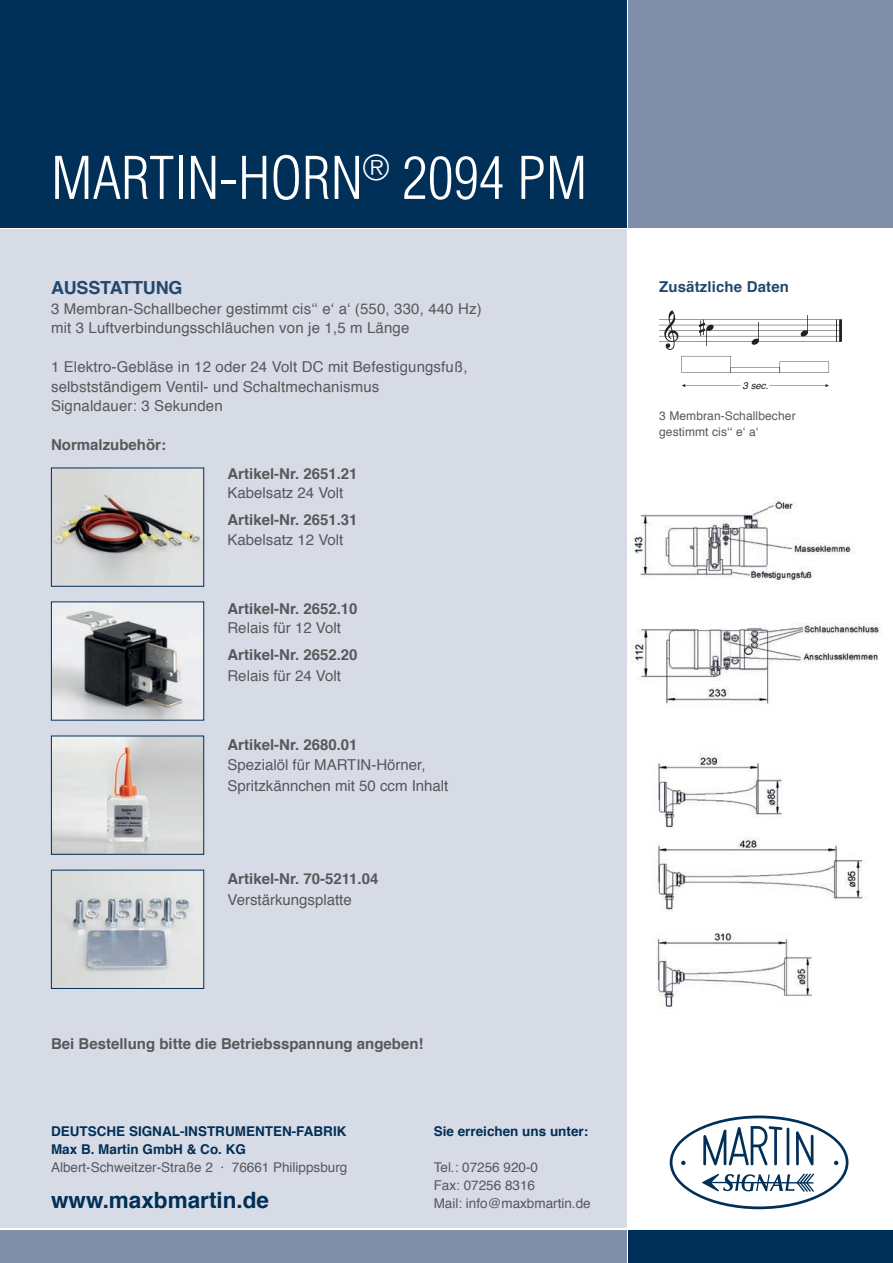
<style>
.page{position:relative;width:893px;height:1263px;background:#fff}
.page>*{position:absolute;margin:0;border:0;box-sizing:border-box;transform-origin:0 0}
.t1{font:300 condensed 57.45px "Helvetica";color:#fff}
.t2{font:700 22.5px "Helvetica";color:#002f57}
.t3{font:700 18px "Helvetica";letter-spacing:-.01em;color:#24486d}
.t4{font:15px/19.5px "Helvetica";letter-spacing:.01em;color:#57585a}
.t5{font:700 15px "Helvetica";color:#57585a}
.t6{font:700 15px "Helvetica";letter-spacing:.01em;color:#24486d}
.t7{font:13.5px/18px "Helvetica";color:#57585a}
.t8{font:700 13.5px/18px "Helvetica";color:#002f57}
.t9{font:12px/16.5px "Helvetica";letter-spacing:.01em;color:#57585a}
.t10{font:italic 9.75px "Helvetica";color:#231f20}
</style>
<div class="page">
<div style="left:0;top:0;width:626px;height:227px;background:#002f57"></div>
<div style="left:628px;top:0;width:265px;height:227px;background:#818ea9"></div>
<div style="left:0;top:230px;width:626px;height:998px;background:#d7dbe5"></div>
<img style="left:634px;top:497px;width:221px;height:87px">
<img style="left:631px;top:623px;width:250px;height:82px">
<img style="left:657px;top:754px;width:126px;height:75px">
<img style="left:655px;top:838px;width:208px;height:74px">
<img style="left:656px;top:932px;width:156px;height:77px">
<div style="left:0;top:1230px;width:626px;height:33px;background:#818ea9"></div>
<div style="left:628px;top:1230px;width:265px;height:33px;background:#002f57"></div>
<svg style="left:670px;top:1115px;width:178px;height:94px"></svg>
<hr style="left:659px;top:319px;width:183px;height:1px;background:#231f20">
<hr style="left:659px;top:325px;width:183px;height:1px;background:#231f20">
<hr style="left:659px;top:330px;width:183px;height:1px;background:#231f20">
<hr style="left:659px;top:336px;width:183px;height:1px;background:#231f20">
<hr style="left:659px;top:341px;width:183px;height:1px;background:#231f20">
<hr style="left:839px;top:319px;width:3px;height:23px;background:#231f20">
<svg style="left:836px;top:319px;width:1px;height:23px"></svg>
<svg style="left:664px;top:310px;width:14px;height:40px"></svg>
<svg style="left:682px;top:356px;width:147px;height:17px"></svg>
<svg style="left:682px;top:384px;width:147px;height:3px"></svg>
<svg style="left:699px;top:319px;width:15px;height:27px"></svg>
<svg style="left:801px;top:315px;width:7px;height:21px"></svg>
<svg style="left:752px;top:322px;width:7px;height:23px"></svg>
<img style="left:53px;top:603px;width:149px;height:115px">
<div style="left:51px;top:601px;width:153px;height:119px;border:1px solid #002f57"></div>
<img style="left:53px;top:470px;width:149px;height:115px">
<div style="left:51px;top:468px;width:153px;height:119px;border:1px solid #002f57"></div>
<img style="left:53px;top:872px;width:149px;height:115px">
<div style="left:51px;top:870px;width:153px;height:119px;border:1px solid #002f57"></div>
<img style="left:53px;top:738px;width:149px;height:115px">
<div style="left:51px;top:736px;width:153px;height:119px;border:1px solid #002f57"></div>
<h1 class="t1" style="left:51px;top:142px;width:538px">MARTIN-HORN<sup>®</sup> 2094 PM</h1>
<p class="t3" style="left:51px;top:273px;width:133px">AUSSTATTUNG</p>
<p class="t4" style="left:51px;top:299px;width:432px">3 Membran-Schallbecher gestimmt cis‘‘ e‘ a‘ (550, 330, 440 Hz) mit 3 Luftverbindungsschläuchen von je 1,5 m Länge</p>
<p class="t4" style="left:51px;top:357px;width:418px">1 Elektro-Gebläse in 12 oder 24 Volt DC mit Befestigungsfuß, selbstständigem Ventil- und Schaltmechanismus<br>Signaldauer: 3 Sekunden</p>
<p class="t5" style="left:51px;top:433px;width:117px">Normalzubehör:</p>
<p class="t5" style="left:227px;top:461px;width:132px">Artikel-Nr. 2651.21</p>
<p class="t4" style="left:227px;top:484px;width:117px">Kabelsatz 24 Volt</p>
<p class="t5" style="left:227px;top:508px;width:132px">Artikel-Nr. 2651.31</p>
<p class="t4" style="left:227px;top:530px;width:117px">Kabelsatz 12 Volt</p>
<p class="t5" style="left:227px;top:596px;width:132px">Artikel-Nr. 2652.10</p>
<p class="t4" style="left:227px;top:619px;width:115px">Relais für 12 Volt</p>
<p class="t5" style="left:227px;top:643px;width:132px">Artikel-Nr. 2652.20</p>
<p class="t4" style="left:227px;top:667px;width:115px">Relais für 24 Volt</p>
<p class="t5" style="left:227px;top:733px;width:132px">Artikel-Nr. 2680.01</p>
<p class="t4" style="left:227px;top:754px;width:222px;line-height:21px">Spezialöl für MARTIN-Hörner,<br>Spritzkännchen mit 50 ccm Inhalt</p>
<p class="t5" style="left:227px;top:866px;width:152px">Artikel-Nr. 70-5211.04</p>
<p class="t4" style="left:227px;top:890px;width:126px">Verstärkungsplatte</p>
<p class="t5" style="left:51px;top:1031px;width:374px">Bei Bestellung bitte die Betriebsspannung angeben!</p>
<p class="t8" style="left:51px;top:1123px;width:297px">DEUTSCHE SIGNAL-INSTRUMENTEN-FABRIK<br>Max B. Martin GmbH &amp; Co. KG</p>
<p class="t7" style="left:51px;top:1159px;width:298px">Albert-Schweitzer-Straße 2 · 76661 Philippsburg</p>
<h2 class="t2" style="left:51px;top:1182px;width:219px">www.maxbmartin.de</h2>
<p class="t8" style="left:434px;top:1123px;width:156px">Sie erreichen uns unter:</p>
<p class="t7" style="left:434px;top:1159px;width:158px">Tel.: 07256 920-0<br>Fax: 07256 8316<br>Mail: info@maxbmartin.de</p>
<p class="t6" style="left:659px;top:274px;width:131px">Zusätzliche Daten</p>
<p class="t10" style="left:742px;top:377px;width:28px">3 sec.</p>
<p class="t9" style="left:659px;top:407px;width:138px">3 Membran-Schallbecher gestimmt cis‘‘ e‘ a‘</p>
</div>
